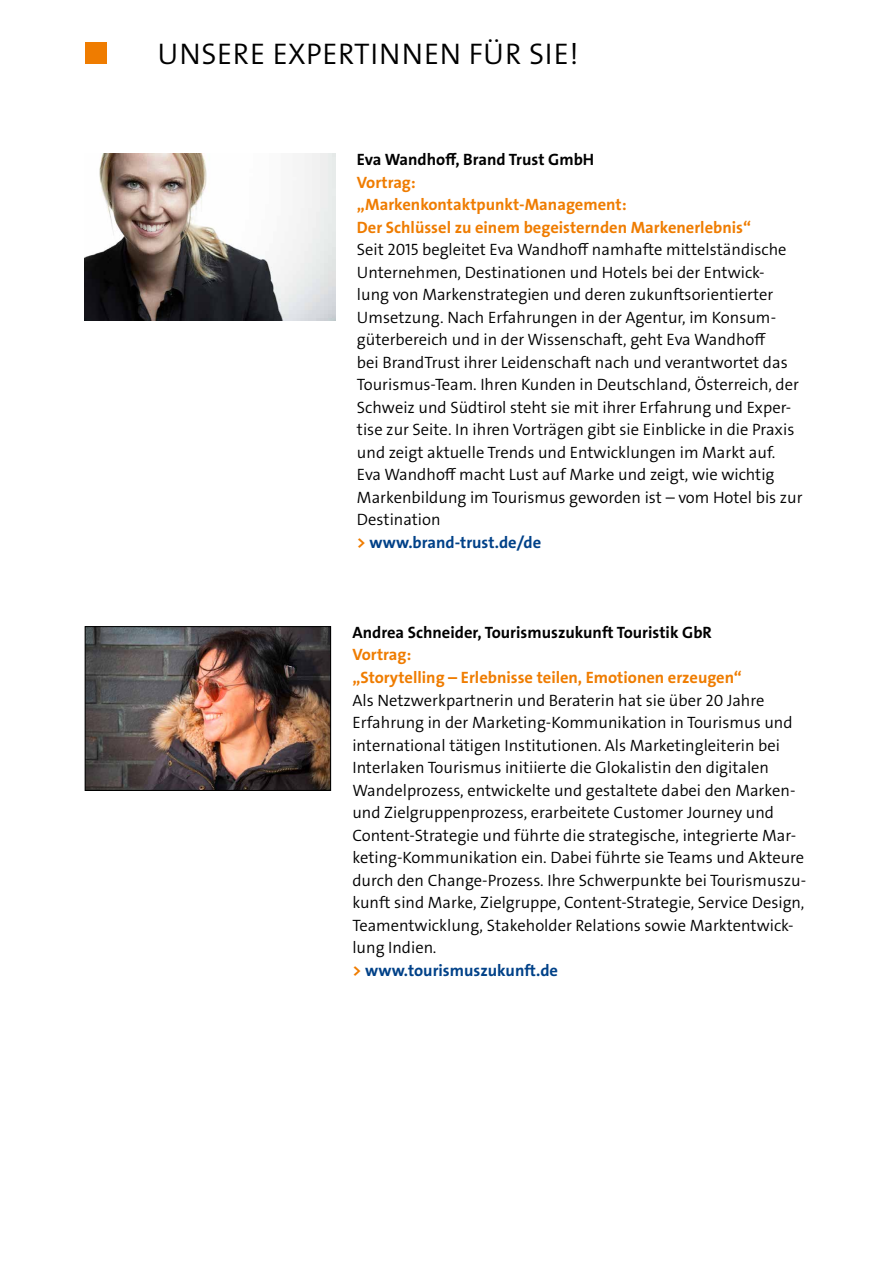
<style>
.page{position:relative;width:893px;height:1263px;background:#fff}
.page>*{position:absolute;margin:0;border:0;box-sizing:border-box;transform-origin:0 0}
.t1{font:300 30px "The Sans Os F";letter-spacing:.02em;color:#000}
.t2{font:300 16.5px/22.5px "The Sans Os F";color:#000}
.t3{font:700 16.5px/22.5px "The Sans Os F";color:#ef7c00}
.t4{font:700 16.5px "The Sans Os F";color:#000}
.s1{font-weight:700;color:#ef7c00}
.s2{font-weight:700;color:#004188}
</style>
<div class="page">
<div style="left:85px;top:42px;width:21px;height:21px;background:#ef7c00"></div>
<img style="left:85px;top:153px;width:251px;height:168px">
<img style="left:87px;top:628px;width:242px;height:161px">
<div style="left:85px;top:626px;width:246px;height:165px;border:1px solid #000"></div>
<h1 class="t1" style="left:158px;top:35px;width:423px">UNSERE EXPERTINNEN FÜR SIE!</h1>
<p class="t4" style="left:357px;top:149px;width:239px">Eva Wandhoff, Brand Trust GmbH</p>
<p class="t3" style="left:357px;top:171px;width:396px">Vortrag:<br>„Markenkontaktpunkt-Management:<br>Der Schlüssel zu einem begeisternden Markenerlebnis“</p>
<p class="t2" style="left:357px;top:239px;width:447px">Seit 2015 begleitet Eva Wandhoff namhafte mittelständische Unternehmen, Destinationen und Hotels bei der Entwick-<br>lung von Markenstrategien und deren zukunftsorientierter Umsetzung. Nach Erfahrungen in der Agentur, im Konsum&shy;güterbereich und in der Wissenschaft, geht Eva Wandhoff<br>bei BrandTrust ihrer Leidenschaft nach und verantwortet das Tourismus-Team. Ihren Kunden in Deutschland, Österreich, der Schweiz und Südtirol steht sie mit ihrer Erfahrung und Exper&shy;tise zur Seite. In ihren Vorträgen gibt sie Einblicke in die Praxis und zeigt aktuelle Trends und Entwicklungen im Markt auf.<br>Eva Wandhoff macht Lust auf Marke und zeigt, wie wichtig Markenbildung im Tourismus geworden ist – vom Hotel bis zur Destination<br><span class="s1">&gt;</span> <span class="s2">www.brand-trust.de/de</span></p>
<p class="t4" style="left:352px;top:622px;width:361px">Andrea Schneider, Tourismuszukunft Touristik GbR</p>
<p class="t3" style="left:352px;top:644px;width:391px">Vortrag:<br>„Storytelling – Erlebnisse teilen, Emotionen erzeugen“</p>
<p class="t2" style="left:352px;top:689px;width:455px">Als Netzwerkpartnerin und Beraterin hat sie über 20 Jahre Erfahrung in der Marketing-Kommunikation in Tourismus und international tätigen Institutionen. Als Marketingleiterin bei Interlaken Tourismus initiierte die Glokalistin den digitalen Wandelprozess, entwickelte und gestaltete dabei den Marken&shy;und Zielgruppenprozess, erarbeitete Customer Journey und Content-Strategie und führte die strategische, integrierte Mar&shy;keting-Kommunikation ein. Dabei führte sie Teams und Akteure durch den Change-Prozess. Ihre Schwerpunkte bei Tourismuszu&shy;kunft sind Marke, Zielgruppe, Content-Strategie, Service Design, Teamentwicklung, Stakeholder Relations sowie Marktentwick&shy;lung Indien.<br><span class="s1">&gt;</span> <span class="s2">www.tourismuszukunft.de</span></p>
</div>
